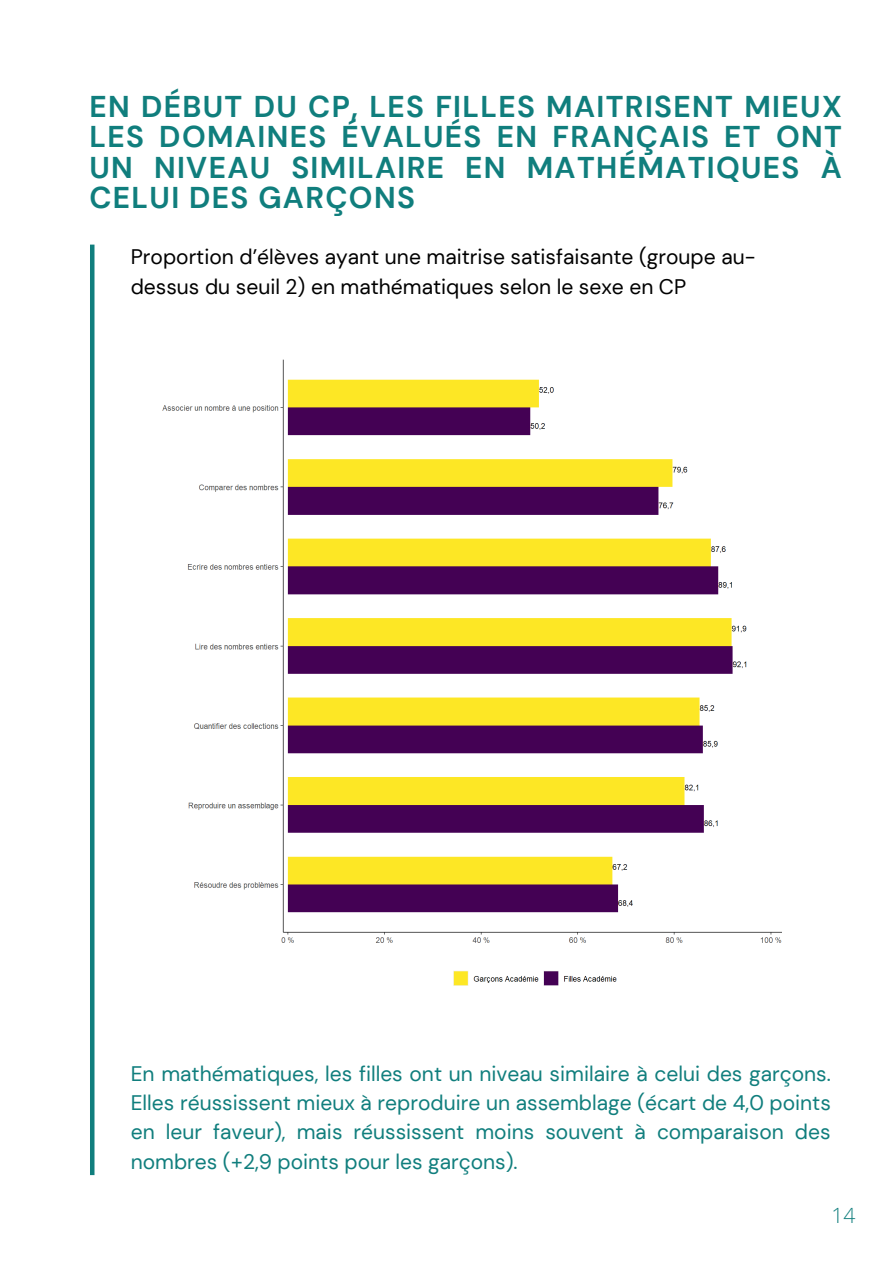
<style>
.page{position:relative;width:894px;height:1264px;background:#fff}
.page>*{position:absolute;margin:0;border:0;box-sizing:border-box;transform-origin:0 0}
.t1{font:700 30px/30.5px "DM Sans";letter-spacing:.045em;color:#107e7d;text-align:justify}
.t2{font:21px/29.2px "DM Sans";color:#107e7d;text-align:justify}
.t3{font:21px/29.2px "DM Sans";color:#000}
.t4{font:300 21px "Open Sans";color:#107e7d}
</style>
<div class="page">
<hr style="left:90px;top:244px;width:4px;height:931px;background:#107e7d">
<img style="left:162px;top:359px;width:620px;height:627px">
<h1 class="t1" style="left:89px;top:91px;width:753px">EN DÉBUT DU CP, LES FILLES MAITRISENT MIEUX LES DOMAINES ÉVALUÉS EN FRANÇAIS ET ONT UN NIVEAU SIMILAIRE EN MATHÉMATIQUES À CELUI DES GARÇONS</h1>
<p class="t3" style="left:131px;top:242px;width:626px">Proportion d’élèves ayant une maitrise satisfaisante (groupe au&shy;dessus du seuil 2) en mathématiques selon le sexe en CP</p>
<p class="t2" style="left:131px;top:1059px;width:701px">En mathématiques, les filles ont un niveau similaire à celui des garçons.<br>Elles réussissent mieux à reproduire un assemblage (écart de 4,0 points en leur faveur), mais réussissent moins souvent à comparaison des nombres (+2,9 points pour les garçons).</p>
<p class="t4" style="left:831px;top:1200px;width:25px">14</p>
</div>
